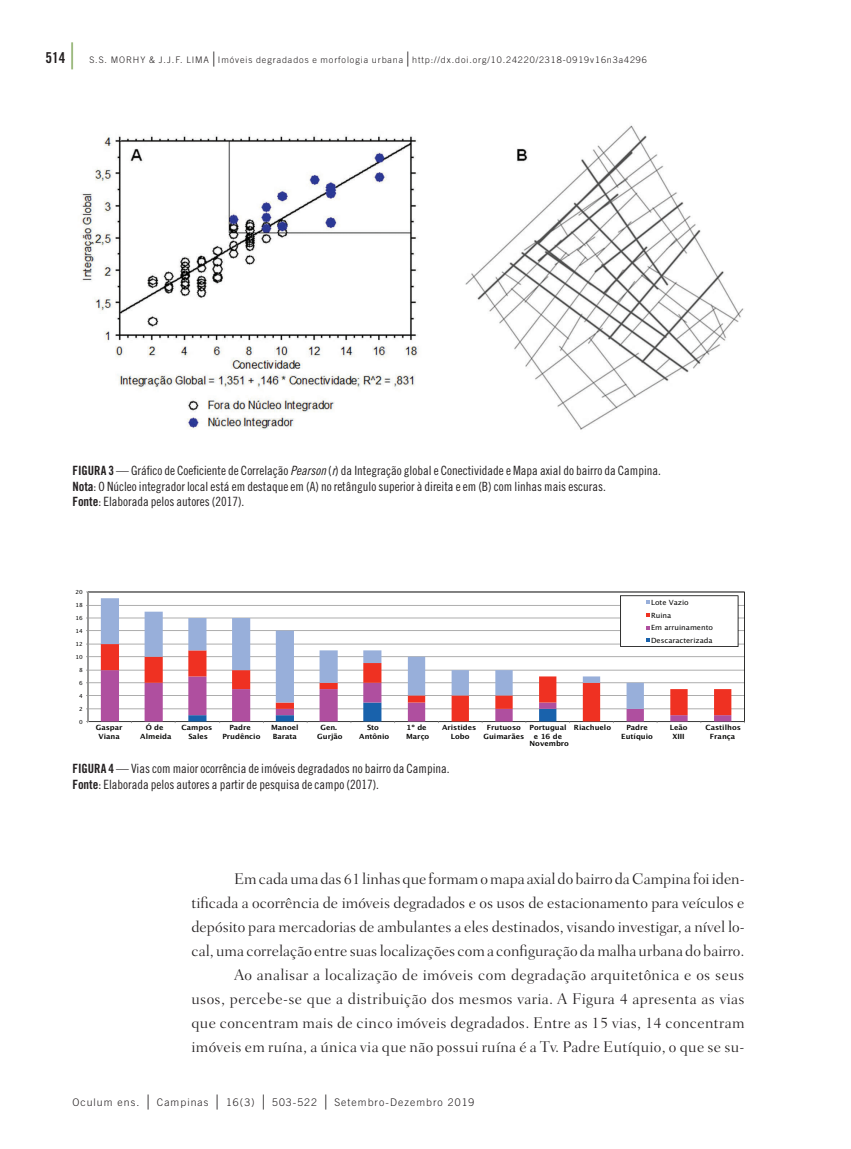
<style>
.page{position:relative;width:851px;height:1149px;background:#fff}
.page>*{position:absolute;margin:0;border:0;box-sizing:border-box;transform-origin:0 0}
.t1{font:300 15.75px/24px "Fairfield LH";color:#231f20;text-align:right}
.t2{font:15px "Trade Gothic Bold Cond Twenty";color:#231f20}
.t3{font:12.75px/15.8px "Trade Gothic Cond Eighteen";color:#231f20}
.t4{font:300 10.5px "Trade Gothic";letter-spacing:.1em;color:#231f20}
.t5{font:300 9px "Trade Gothic";letter-spacing:.1em;color:#231f20}
.t6{font:700 7.05px/8.6px "Lucida Grande";color:#050504;text-align:center;scale:1.04 1}
.t7{font:7.05px/12.8px "Lucida Grande";color:#050504;scale:1.04 1}
.t8{font:5.55px "Lucida Grande";color:#050504;scale:1.04 1}
.s1{font-family:"Apple Garamond";font-weight:300;font-size:27px;color:#80a65b}
.s2{font-family:"Apple Garamond";font-size:15px}
.s3{font-family:"Trade Gothic Bold Cond Twenty"}
.s4{font-family:"Trade Gothic Cond Eighteen Obl"}
</style>
<div class="page">
<img style="left:81px;top:125px;width:663px;height:305px">
<svg style="left:88px;top:591px;width:656px;height:130px"></svg>
<svg style="left:643px;top:646px;width:88px;height:24px"></svg>
<svg style="left:101px;top:598px;width:542px;height:72px"></svg>
<hr style="left:88px;top:592px;width:1px;height:129px;background:#989898">
<svg style="left:101px;top:670px;width:630px;height:52px"></svg>
<svg style="left:620px;top:595px;width:118px;height:51px"></svg>
<p class="t2" style="left:46px;top:49px;width:35px">514<span class="s1">|</span></p>
<p class="t5" style="left:89px;top:54px;width:559px">S.S. MORHY &amp; J.J.F. LIMA<span class="s2">|</span>Imóveis degradados e morfologia urbana<span class="s2">|</span>http://dx.doi.org/10.24220/2318-0919v16n3a4296</p>
<p class="t3" style="left:72px;top:462px;width:590px"><span class="s3">FIGURA 3</span> — Gráfico de Coeficiente de Correlação <span class="s4">Pearson</span> (<span class="s4">r</span>) da Integração global e Conectividade e Mapa axial do bairro da Campina.<br><span class="s3">Nota</span>: O Núcleo integrador local está em destaque em (A) no retângulo superior à direita e em (B) com linhas mais escuras.<br><span class="s3">Fonte</span>: Elaborada pelos autores (2017).</p>
<p class="t8" style="left:75px;top:589px;width:9px">20</p>
<p class="t8" style="left:75px;top:602px;width:9px">18</p>
<p class="t8" style="left:75px;top:614px;width:9px">16</p>
<p class="t8" style="left:75px;top:627px;width:9px">14</p>
<p class="t8" style="left:75px;top:640px;width:9px">12</p>
<p class="t8" style="left:75px;top:653px;width:9px">10</p>
<p class="t8" style="left:79px;top:666px;width:5px">8</p>
<p class="t8" style="left:79px;top:679px;width:5px">6</p>
<p class="t8" style="left:79px;top:692px;width:5px">4</p>
<p class="t8" style="left:79px;top:705px;width:5px">2</p>
<p class="t8" style="left:79px;top:718px;width:5px">0</p>
<p class="t7" style="left:651px;top:596px;width:61px">Lote Vazio<br>Ruina<br>Em arruinamento<br>Descaracterizada</p>
<p class="t6" style="left:96px;top:723px;width:27px">Gaspar<br>Viana</p>
<p class="t6" style="left:140px;top:723px;width:31px">Ó de<br>Almeida</p>
<p class="t6" style="left:181px;top:723px;width:31px">Campos<br>Sales</p>
<p class="t6" style="left:222px;top:723px;width:38px">Padre<br>Prudêncio</p>
<p class="t6" style="left:271px;top:723px;width:28px;text-align:left">Manoel<br>Barata</p>
<p class="t6" style="left:317px;top:723px;width:26px">Gen.<br>Gurjão</p>
<p class="t6" style="left:359px;top:723px;width:30px">Sto<br>Antônio</p>
<p class="t6" style="left:406px;top:723px;width:24px;text-align:left">1º de<br>Março</p>
<p class="t6" style="left:442px;top:723px;width:35px">Aristides<br>Lobo</p>
<p class="t6" style="left:483px;top:723px;width:41px">Frutuoso<br>Guimarães</p>
<p class="t6" style="left:529px;top:723px;width:37px">Portugual e 16 de</p>
<p class="t6" style="left:529px;top:738px;width:39px">Novembro</p>
<p class="t6" style="left:574px;top:723px;width:37px">Riachuelo</p>
<p class="t6" style="left:621px;top:723px;width:32px">Padre<br>Eutíquio</p>
<p class="t6" style="left:669px;top:723px;width:19px">Leão<br>XIII</p>
<p class="t6" style="left:705px;top:723px;width:36px">Castilhos<br>França</p>
<p class="t3" style="left:72px;top:760px;width:379px"><span class="s3">FIGURA 4</span> — Vias com maior ocorrência de imóveis degradados no bairro da Campina.<br><span class="s3">Fonte</span>: Elaborada pelos autores a partir de pesquisa de campo (2017).</p>
<p class="t1" style="left:191px;top:866px;width:554px">Em cada uma das 61 linhas que formam o mapa axial do bairro da Campina foi iden&shy;tificada a ocorrência de imóveis degradados e os usos de estacionamento para veículos e depósito para mercadorias de ambulantes a eles destinados, visando investigar, a nível lo&shy;cal, uma correlação entre suas localizações com a configuração da malha urbana do bairro.<br>Ao analisar a localização de imóveis com degradação arquitetônica e os seus<br>usos, percebe-se que a distribuição dos mesmos varia. A Figura 4 apresenta as vias que concentram mais de cinco imóveis degradados. Entre as 15 vias, 14 concentram imóveis em ruína, a única via que não possui ruína é a Tv. Padre Eutíquio, o que se su-</p>
<p class="t4" style="left:72px;top:1095px;width:403px">Oculum ens. <span class="s2">|</span> Campinas <span class="s2">|</span> 16(3) <span class="s2">|</span> 503-522 <span class="s2">|</span> Setembro-Dezembro 2019</p>
</div>
